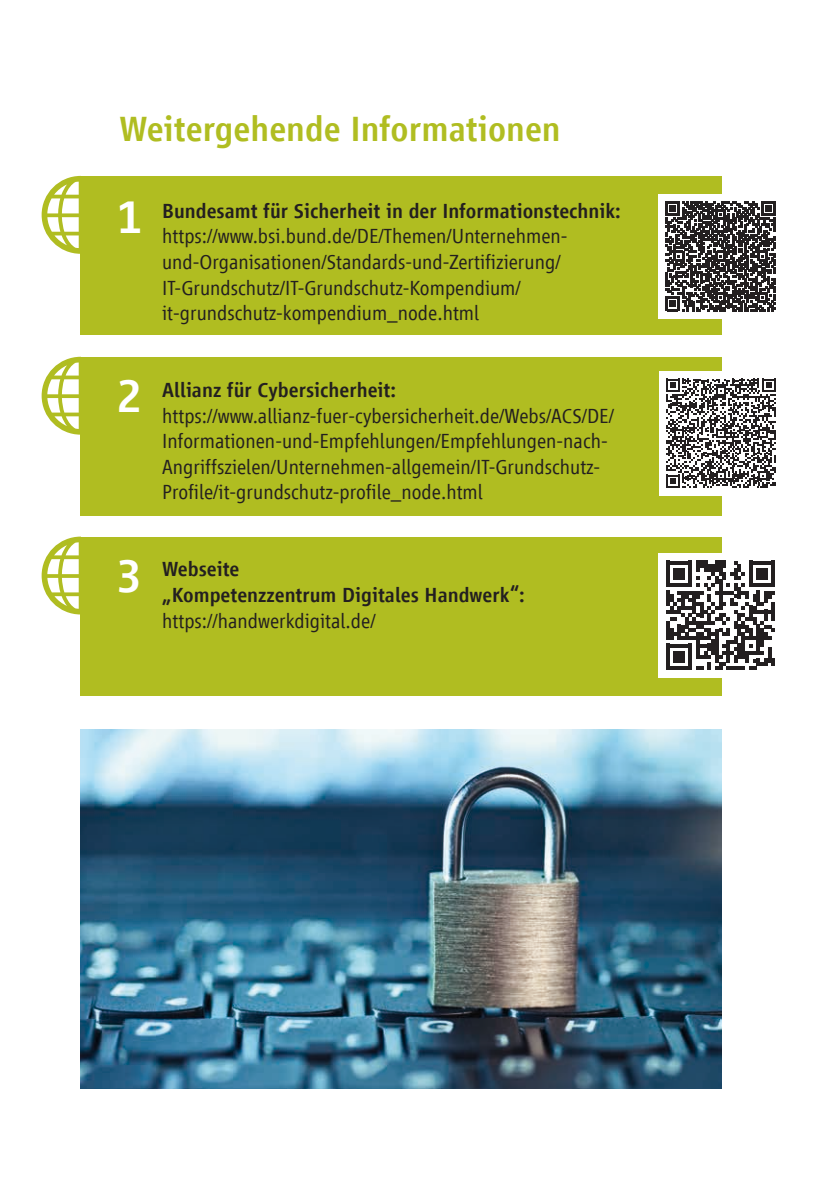
<style>
.page{position:relative;width:840px;height:1191px;background:#fff}
.page>*{position:absolute;margin:0;border:0;box-sizing:border-box;transform-origin:0 0}
.Fließtext{font:500 48px "Vialog LT";color:#fff}
.C_-_Überschrift__sch{font:500 36px "Vialog LT";color:#b0bd21}
.Fließtext-2{font:300 21px/25.6px "Vialog LT";color:#231f20}
.Fließtext-3{font:500 21px/25.6px "Vialog LT";color:#231f20}
.s1{font-weight:500}
</style>
<div class="page">
<div style="left:80px;top:176px;width:641px;height:159px;background:#b0bd21"></div>
<div style="left:80px;top:357px;width:641px;height:158px;background:#b0bd21"></div>
<div style="left:80px;top:536px;width:641px;height:159px;background:#b0bd21"></div>
<svg style="left:42px;top:536px;width:39px;height:78px"></svg>
<svg style="left:42px;top:176px;width:38px;height:78px"></svg>
<svg style="left:42px;top:357px;width:38px;height:78px"></svg>
<img style="left:80px;top:730px;width:640px;height:359px">
<div style="left:657px;top:194px;width:125px;height:124px;background:#fff"></div>
<svg style="left:665px;top:201px;width:110px;height:110px"></svg>
<div style="left:658px;top:371px;width:125px;height:125px;background:#fff"></div>
<svg style="left:666px;top:378px;width:109px;height:110px"></svg>
<div style="left:657px;top:553px;width:125px;height:124px;background:#fff"></div>
<svg style="left:666px;top:560px;width:108px;height:110px"></svg>
<h1 class="C_-_Überschrift__sch" style="left:119px;top:109px;width:442px">Weitergehende Informationen</h1>
<p class="Fließtext" style="left:116px;top:191px;width:27px">1</p>
<p class="Fließtext-3" style="left:162px;top:198px;width:460px">Bundesamt für Sicherheit in der Informationstechnik:</p>
<p class="Fließtext-2" style="left:162px;top:223px;width:407px">https://www.bsi.bund.de/DE/Themen/Unternehmen&shy;und-Organisationen/Standards-und-Zertifizierung/ IT-Grundschutz/IT-Grundschutz-Kompendium/ it-grundschutz-kompendium_node.html</p>
<p class="Fließtext" style="left:116px;top:370px;width:27px">2</p>
<p class="Fließtext-2" style="left:162px;top:377px;width:453px"><span class="s1">Allianz für Cybersicherheit: </span>https://www.allianz-fuer-cybersicherheit.de/Webs/ACS/DE/ Informationen-und-Empfehlungen/Empfehlungen-nach-Angriffszielen/Unternehmen-allgemein/IT-Grundschutz-Profile/it-grundschutz-profile_node.html</p>
<p class="Fließtext" style="left:116px;top:549px;width:27px">3</p>
<p class="Fließtext-3" style="left:162px;top:556px;width:364px">Webseite<br>„Kompetenzzentrum Digitales Handwerk“:</p>
<p class="Fließtext-2" style="left:162px;top:607px;width:215px">https://handwerkdigital.de/</p>
</div>
